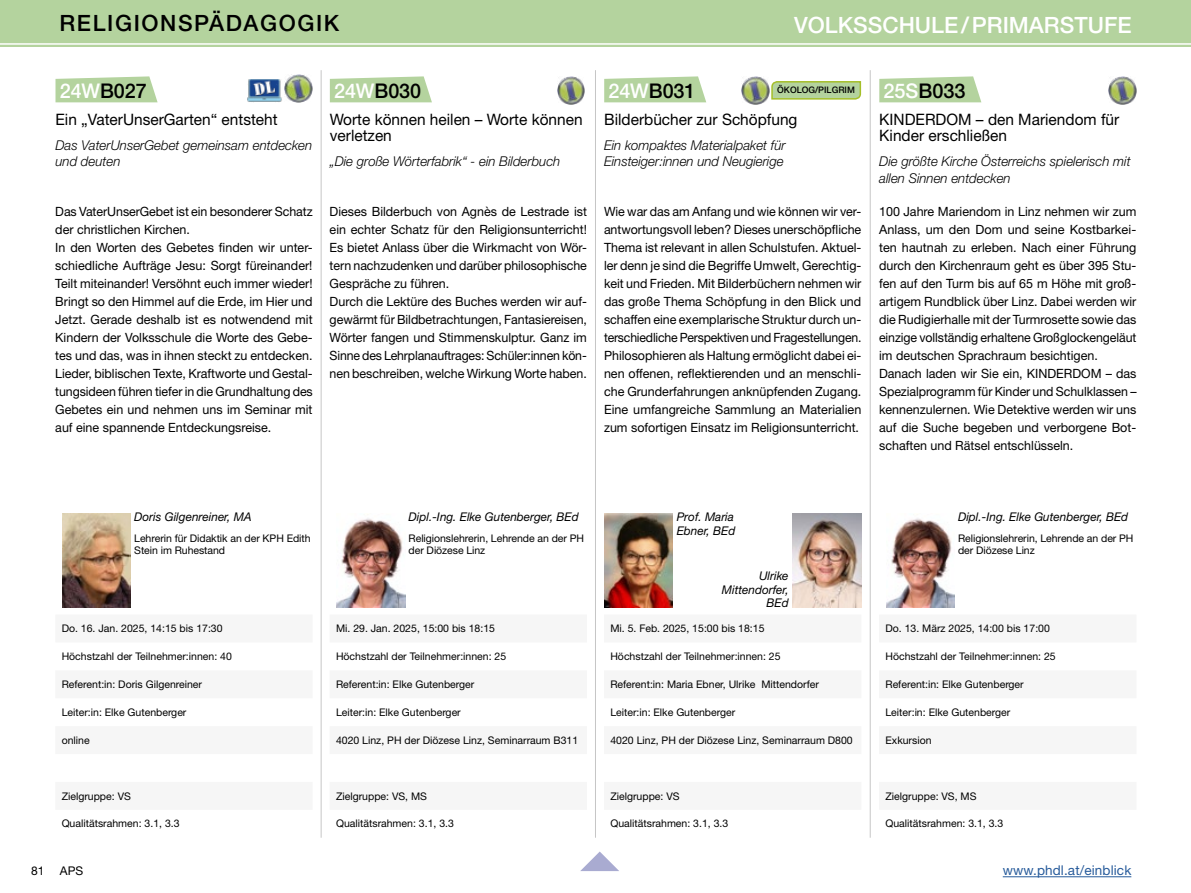
<style>
.page{position:relative;width:1191px;height:893px;background:#fff}
.page>*{position:absolute;margin:0;border:0;box-sizing:border-box;transform-origin:0 0}
.t1{font:500 22.5px "Helvetica Neue LT Std";color:#fff}
.t2{font:500 22.5px "Helvetica Neue LT Std";letter-spacing:.07em;color:#000}
.t3{font:500 20.25px "Helvetica Neue LT Std";letter-spacing:-.005em;color:#000}
.t4{font:15.75px/16.5px "Helvetica Neue LT Std";color:#000}
.t5{font:italic 300 13.5px/16.5px "Helvetica Neue LT Std";color:#000}
.t6{font:13.5px "Helvetica Neue LT Std";letter-spacing:.01em;color:#275b9b}
.t7{font:12.75px/18px "Helvetica Neue LT Std";color:#000}
.t8{font:italic 12px/13.5px "Helvetica Neue LT Std";color:#000}
.t9{font:12px "Helvetica Neue LT Std";color:#000}
.t10{font:10.5px/12px "Helvetica Neue LT Std";color:#000}
.t11{font:500 9px "Helvetica Neue LT Std";color:#000}
.s1{color:#fff}
</style>
<div class="page">
<div style="left:0;top:0;width:1191px;height:47px;background:#b4d39e"></div>
<hr style="left:0;top:43px;width:1191px;height:2px;background:#fff">
<svg style="left:55px;top:76px;width:103px;height:26px;background:#bcd7a8"></svg>
<img style="left:62px;top:513px;width:69px;height:94px">
<svg style="left:330px;top:76px;width:102px;height:26px;background:#bbd7a7"></svg>
<img style="left:337px;top:518px;width:68px;height:89px">
<svg style="left:604px;top:76px;width:102px;height:26px;background:#bbd7a7"></svg>
<img style="left:604px;top:513px;width:68px;height:94px">
<img style="left:793px;top:513px;width:68px;height:94px">
<svg style="left:771px;top:81px;width:91px;height:19px;background:#b4d18d"></svg>
<img style="left:741px;top:76px;width:28px;height:28px">
<img style="left:1108px;top:76px;width:28px;height:28px">
<img style="left:557px;top:76px;width:28px;height:28px">
<img style="left:285px;top:75px;width:28px;height:27px">
<img style="left:248px;top:79px;width:34px;height:23px">
<svg style="left:879px;top:76px;width:102px;height:26px;background:#bbd7a7"></svg>
<img style="left:886px;top:518px;width:68px;height:89px">
<hr style="left:321px;top:70px;width:1px;height:768px;background:#c6c6c6">
<hr style="left:595px;top:70px;width:1px;height:768px;background:#c6c6c6">
<hr style="left:870px;top:70px;width:1px;height:768px;background:#c6c6c6">
<hr style="left:1002px;top:876px;width:129px;height:1px;background:#275b9b">
<svg style="left:580px;top:851px;width:39px;height:20px"></svg>
<h1 class="t2" style="left:60px;top:10px;width:281px">RELIGIONSPÄDAGOGIK</h1>
<h1 class="t1" style="left:794px;top:12px;width:339px">VOLKSSCHULE/PRIMARSTUFE</h1>
<h2 class="t3" style="left:60px;top:79px;width:88px"><span class="s1">24W</span>B027</h2>
<p class="t4" style="left:55px;top:111px;width:224px">Ein „VaterUnserGarten“ entsteht</p>
<p class="t5" style="left:55px;top:136px;width:258px">Das VaterUnserGebet gemeinsam entdecken und deuten</p>
<p class="t7" style="left:55px;top:202px;width:259px">Das VaterUnserGebet ist ein besonderer Schatz der christlichen Kirchen.<br>In den Worten des Gebetes finden wir unter&shy;schiedliche Aufträge Jesu: Sorgt füreinander!<br>Teilt miteinander! Versöhnt euch immer wieder!<br>Bringt so den Himmel auf die Erde, im Hier und Jetzt. Gerade deshalb ist es notwendend mit Kindern der Volksschule die Worte des Gebe&shy;tes und das, was in ihnen steckt zu entdecken.<br>Lieder, biblischen Texte, Kraftworte und Gestal&shy;tungsideen führen tiefer in die Grundhaltung des Gebetes ein und nehmen uns im Seminar mit auf eine spannende Entdeckungsreise.</p>
<h2 class="t3" style="left:334px;top:79px;width:88px"><span class="s1">24W</span>B030</h2>
<p class="t4" style="left:330px;top:111px;width:254px">Worte können heilen – Worte können verletzen</p>
<p class="t5" style="left:330px;top:153px;width:232px">„Die große Wörterfabrik“ - ein Bilderbuch</p>
<p class="t7" style="left:330px;top:202px;width:259px">Dieses Bilderbuch von Agnès de Lestrade ist ein echter Schatz für den Religionsunterricht!<br>Es bietet Anlass über die Wirkmacht von Wör&shy;tern nachzudenken und darüber philosophische Gespräche zu führen.<br>Durch die Lektüre des Buches werden wir auf&shy;gewärmt für Bildbetrachtungen, Fantasiereisen, Wörter fangen und Stimmenskulptur. Ganz im Sinne des Lehrplanauftrages: Schüler:innen kön&shy;nen beschreiben, welche Wirkung Worte haben.</p>
<p class="t11" style="left:777px;top:85px;width:79px">ÖKOLOG/PILGRIM</p>
<h2 class="t3" style="left:883px;top:79px;width:83px"><span class="s1">25S</span>B033</h2>
<p class="t4" style="left:879px;top:111px;width:241px">KINDERDOM – den Mariendom für<br>Kinder erschließen</p>
<p class="t5" style="left:879px;top:153px;width:253px">Die größte Kirche Österreichs spielerisch mit allen Sinnen entdecken</p>
<p class="t7" style="left:879px;top:202px;width:259px">100 Jahre Mariendom in Linz nehmen wir zum Anlass, um den Dom und seine Kostbarkei&shy;ten hautnah zu erleben. Nach einer Führung durch den Kirchenraum geht es über 395 Stu&shy;fen auf den Turm bis auf 65 m Höhe mit groß&shy;artigem Rundblick über Linz. Dabei werden wir die Rudigierhalle mit der Turmrosette sowie das einzige vollständig erhaltene Großglockengeläut im deutschen Sprachraum besichtigen.<br>Danach laden wir Sie ein, KINDERDOM – das Spezialprogramm für Kinder und Schulklassen – kennenzulernen. Wie Detektive werden wir uns auf die Suche begeben und verborgene Bot&shy;schaften und Rätsel entschlüsseln.</p>
<h2 class="t3" style="left:608px;top:79px;width:88px"><span class="s1">24W</span>B031</h2>
<p class="t4" style="left:604px;top:111px;width:195px">Bilderbücher zur Schöpfung</p>
<p class="t5" style="left:604px;top:136px;width:183px">Ein kompaktes Materialpaket für<br>Einsteiger:innen und Neugierige</p>
<p class="t7" style="left:604px;top:202px;width:259px;text-align:justify">Wie war das am Anfang und wie können wir ver&shy;antwortungsvoll leben? Dieses unerschöpfliche Thema ist relevant in allen Schulstufen. Aktuel&shy;ler denn je sind die Begriffe Umwelt, Gerechtig&shy;keit und Frieden. Mit Bilderbüchern nehmen wir das große Thema Schöpfung in den Blick und schaffen eine exemplarische Struktur durch un&shy;terschiedliche Perspektiven und Fragestellungen.<br>Philosophieren als Haltung ermöglicht dabei ei&shy;nen offenen, reflektierenden und an menschli&shy;che Grunderfahrungen anknüpfenden Zugang.<br>Eine umfangreiche Sammlung an Materialien zum sofortigen Einsatz im Religionsunterricht.</p>
<p class="t8" style="left:134px;top:510px;width:119px">Doris Gilgenreiner, MA</p>
<p class="t10" style="left:134px;top:532px;width:178px">Lehrerin für Didaktik an der KPH Edith<br>Stein im Ruhestand</p>
<p class="t8" style="left:408px;top:510px;width:172px">Dipl.-Ing. Elke Gutenberger, BEd</p>
<p class="t10" style="left:408px;top:532px;width:177px">Religionslehrerin, Lehrende an der PH der Diözese Linz</p>
<p class="t10" style="left:62px;top:622px;width:162px">Do. 16. Jan. 2025, 14:15 bis 17:30</p>
<p class="t10" style="left:62px;top:650px;width:172px">Höchstzahl der Teilnehmer:innen: 40</p>
<p class="t10" style="left:62px;top:678px;width:142px">Referent:in: Doris Gilgenreiner</p>
<p class="t10" style="left:62px;top:706px;width:126px">Leiter:in: Elke Gutenberger</p>
<p class="t10" style="left:62px;top:734px;width:30px">online</p>
<p class="t10" style="left:62px;top:790px;width:71px">Zielgruppe: VS</p>
<p class="t10" style="left:62px;top:818px;width:119px">Qualitätsrahmen: 3.1, 3.3</p>
<p class="t10" style="left:336px;top:622px;width:160px">Mi. 29. Jan. 2025, 15:00 bis 18:15</p>
<p class="t10" style="left:336px;top:650px;width:172px">Höchstzahl der Teilnehmer:innen: 25</p>
<p class="t10" style="left:336px;top:678px;width:140px">Referent:in: Elke Gutenberger</p>
<p class="t10" style="left:336px;top:706px;width:126px">Leiter:in: Elke Gutenberger</p>
<p class="t10" style="left:336px;top:734px;width:244px">4020 Linz, PH der Diözese Linz, Seminarraum B311</p>
<p class="t10" style="left:336px;top:790px;width:93px">Zielgruppe: VS, MS</p>
<p class="t10" style="left:336px;top:818px;width:119px">Qualitätsrahmen: 3.1, 3.3</p>
<p class="t8" style="left:676px;top:510px;width:60px">Prof. Maria<br>Ebner, BEd</p>
<p class="t8" style="left:722px;top:569px;width:68px;text-align:right">Ulrike<br>Mittendorfer,<br>BEd</p>
<p class="t10" style="left:610px;top:622px;width:156px">Mi. 5. Feb. 2025, 15:00 bis 18:15</p>
<p class="t10" style="left:610px;top:650px;width:172px">Höchstzahl der Teilnehmer:innen: 25</p>
<p class="t10" style="left:610px;top:678px;width:210px">Referent:in: Maria Ebner, Ulrike Mittendorfer</p>
<p class="t10" style="left:610px;top:706px;width:126px">Leiter:in: Elke Gutenberger</p>
<p class="t10" style="left:610px;top:734px;width:244px">4020 Linz, PH der Diözese Linz, Seminarraum D800</p>
<p class="t10" style="left:610px;top:790px;width:71px">Zielgruppe: VS</p>
<p class="t10" style="left:610px;top:818px;width:119px">Qualitätsrahmen: 3.1, 3.3</p>
<p class="t8" style="left:958px;top:510px;width:172px">Dipl.-Ing. Elke Gutenberger, BEd</p>
<p class="t10" style="left:958px;top:532px;width:177px">Religionslehrerin, Lehrende an der PH der Diözese Linz</p>
<p class="t10" style="left:885px;top:622px;width:166px">Do. 13. März 2025, 14:00 bis 17:00</p>
<p class="t10" style="left:885px;top:650px;width:172px">Höchstzahl der Teilnehmer:innen: 25</p>
<p class="t10" style="left:885px;top:678px;width:140px">Referent:in: Elke Gutenberger</p>
<p class="t10" style="left:885px;top:706px;width:126px">Leiter:in: Elke Gutenberger</p>
<p class="t10" style="left:885px;top:734px;width:48px">Exkursion</p>
<p class="t10" style="left:885px;top:790px;width:93px">Zielgruppe: VS, MS</p>
<p class="t10" style="left:885px;top:818px;width:119px">Qualitätsrahmen: 3.1, 3.3</p>
<p class="t9" style="left:31px;top:864px;width:15px">81</p>
<p class="t9" style="left:60px;top:864px;width:25px">APS</p>
<p class="t6" style="left:1002px;top:862px;width:130px">www.phdl.at/einblick</p>
</div>
